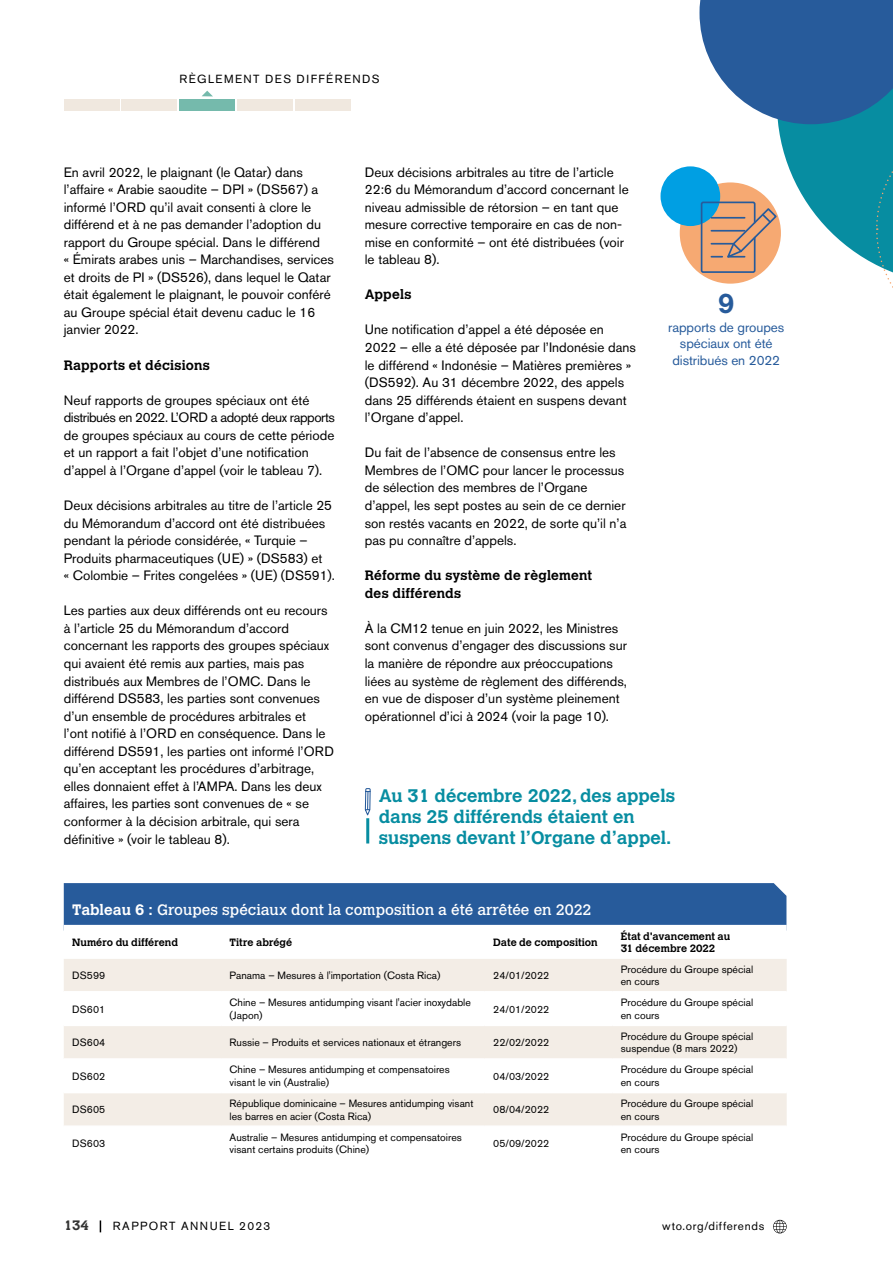
<style>
.page{position:relative;width:893px;height:1263px;background:#fff}
.page>*{position:absolute;margin:0;border:0;box-sizing:border-box;transform-origin:0 0}
.t1{font:700 27px "Calvert MT Std";color:#275b9b}
.t2{font:700 18px/21px "Calvert MT Std";color:#078da1}
.t3{font:15px "Calvert MT Std";color:#fff}
.t4{font:13.5px/17.5px "Akzidenz Grotesk BE";color:#000}
.t5{font:700 13.5px/17.5px "Calvert MT Std";letter-spacing:.015em;color:#000}
.t6{font:13.5px/16.5px "Akzidenz Grotesk BE";letter-spacing:-.005em;color:#275b9b;text-align:center}
.t7{font:700 13.5px "Calvert MT Std";color:#333332}
.t8{font:11.7px "Akzidenz Grotesk BE";letter-spacing:.12em;color:#000}
.t9{font:11.7px "Akzidenz Grotesk BE";letter-spacing:.055em;color:#000}
.t10{font:10.5px/12.6px "Akzidenz Grotesk BE";color:#000}
.t11{font:700 10.5px/12.6px "Calvert MT Std";color:#000}
.s1{font-weight:700}
</style>
<div class="page">
<hr style="left:366px;top:818px;width:3px;height:25px;background:#078da1">
<svg style="left:364px;top:788px;width:7px;height:28px"></svg>
<div style="left:680px;top:182px;width:101px;height:102px;background:#f6a972;border-radius:50%"></div>
<div style="left:660px;top:166px;width:60px;height:60px;background:#009fe3;border-radius:50%"></div>
<svg style="left:699px;top:0;width:194px;height:288px"></svg>
<div style="left:64px;top:883px;width:722px;height:42px;background:#275b9b"></div>
<svg style="left:64px;top:959px;width:723px;height:166px;fill:#f3ede6"></svg>
<hr style="left:64px;top:991px;width:157px;height:1px;background:#fff">
<hr style="left:221px;top:991px;width:264px;height:1px;background:#fff">
<hr style="left:485px;top:991px;width:127px;height:1px;background:#fff">
<hr style="left:612px;top:991px;width:175px;height:1px;background:#fff">
<hr style="left:64px;top:1024px;width:157px;height:2px;background:#fff">
<hr style="left:221px;top:1024px;width:264px;height:2px;background:#fff">
<hr style="left:485px;top:1024px;width:127px;height:2px;background:#fff">
<hr style="left:612px;top:1024px;width:175px;height:2px;background:#fff">
<hr style="left:64px;top:1058px;width:157px;height:2px;background:#fff">
<hr style="left:221px;top:1058px;width:264px;height:2px;background:#fff">
<hr style="left:485px;top:1058px;width:127px;height:2px;background:#fff">
<hr style="left:612px;top:1058px;width:175px;height:2px;background:#fff">
<hr style="left:64px;top:1092px;width:157px;height:1px;background:#fff">
<hr style="left:221px;top:1092px;width:264px;height:1px;background:#fff">
<hr style="left:485px;top:1092px;width:127px;height:1px;background:#fff">
<hr style="left:612px;top:1092px;width:175px;height:1px;background:#fff">
<svg style="left:773px;top:1220px;width:14px;height:13px"></svg>
<svg style="left:100px;top:1220px;width:1px;height:12px"></svg>
<div style="left:64px;top:99px;width:55px;height:12px;background:#f0e8df"></div>
<div style="left:122px;top:99px;width:55px;height:12px;background:#f0e8df"></div>
<div style="left:179px;top:99px;width:56px;height:12px;background:#75baac"></div>
<div style="left:237px;top:99px;width:56px;height:12px;background:#f0e8df"></div>
<div style="left:295px;top:99px;width:56px;height:12px;background:#f0e8df"></div>
<svg style="left:202px;top:91px;width:11px;height:5px"></svg>
<p class="t8" style="left:179px;top:72px;width:202px">RÈGLEMENT DES DIFFÉRENDS</p>
<p class="t4" style="left:64px;top:163px;width:272px">En avril 2022, le plaignant (le Qatar) dans l’affaire « Arabie saoudite – DPI » (DS567) a informé l’ORD qu’il avait consenti à clore le différend et à ne pas demander l’adoption du rapport du Groupe spécial. Dans le différend<br>« Émirats arabes unis – Marchandises, services et droits de PI » (DS526), dans lequel le Qatar était également le plaignant, le pouvoir conféré au Groupe spécial était devenu caduc le 16 janvier 2022.</p>
<p class="t5" style="left:64px;top:356px;width:148px">Rapports et décisions</p>
<p class="t4" style="left:64px;top:391px;width:273px">Neuf rapports de groupes spéciaux ont été distribués en 2022. L’ORD a adopté deux rapports de groupes spéciaux au cours de cette période et un rapport a fait l’objet d’une notification d’appel à l’Organe d’appel (voir le tableau 7).</p>
<p class="t4" style="left:64px;top:496px;width:273px">Deux décisions arbitrales au titre de l’article 25 du Mémorandum d’accord ont été distribuées pendant la période considérée, « Turquie – Produits pharmaceutiques (UE) » (DS583) et<br>« Colombie – Frites congelées » (UE) (DS591).</p>
<p class="t4" style="left:64px;top:602px;width:272px">Les parties aux deux différends ont eu recours à l’article 25 du Mémorandum d’accord concernant les rapports des groupes spéciaux qui avaient été remis aux parties, mais pas distribués aux Membres de l’OMC. Dans le différend DS583, les parties sont convenues d’un ensemble de procédures arbitrales et<br>l’ont notifié à l’ORD en conséquence. Dans le différend DS591, les parties ont informé l’ORD qu’en acceptant les procédures d’arbitrage, elles donnaient effet à l’AMPA. Dans les deux affaires, les parties sont convenues de « se conformer à la décision arbitrale, qui sera définitive » (voir le tableau 8).</p>
<p class="t4" style="left:365px;top:163px;width:265px">Deux décisions arbitrales au titre de l’article 22:6 du Mémorandum d’accord concernant le niveau admissible de rétorsion – en tant que mesure corrective temporaire en cas de non&shy;mise en conformité – ont été distribuées (voir le tableau 8).</p>
<p class="t5" style="left:365px;top:286px;width:48px">Appels</p>
<p class="t4" style="left:365px;top:321px;width:273px">Une notification d’appel a été déposée en 2022 – elle a été déposée par l’Indonésie dans le différend « Indonésie – Matières premières » (DS592). Au 31 décembre 2022, des appels dans 25 différends étaient en suspens devant l’Organe d’appel.</p>
<p class="t4" style="left:365px;top:444px;width:263px">Du fait de l’absence de consensus entre les Membres de l’OMC pour lancer le processus de sélection des membres de l’Organe d’appel, les sept postes au sein de ce dernier son restés vacants en 2022, de sorte qu’il n’a pas pu connaître d’appels.</p>
<p class="t5" style="left:365px;top:566px;width:229px">Réforme du système de règlement des différends</p>
<p class="t4" style="left:365px;top:619px;width:264px">À la CM12 tenue en juin 2022, les Ministres sont convenus d’engager des discussions sur la manière de répondre aux préoccupations liées au système de règlement des différends, en vue de disposer d’un système pleinement opérationnel d’ici à 2024 (voir la page 10).</p>
<h1 class="t1" style="left:718px;top:286px;width:18px">9</h1>
<p class="t6" style="left:668px;top:319px;width:118px">rapports de groupes spéciaux ont été distribués en 2022</p>
<h2 class="t2" style="left:379px;top:784px;width:298px">Au 31 décembre 2022, des appels dans 25 différends étaient en suspens devant l’Organe d’appel.</h2>
<p class="t3" style="left:72px;top:901px;width:521px"><span class="s1">Tableau 6 :</span> Groupes spéciaux dont la composition a été arrêtée en 2022</p>
<p class="t11" style="left:72px;top:936px;width:107px">Numéro du différend</p>
<p class="t11" style="left:230px;top:936px;width:64px">Titre abrégé</p>
<p class="t11" style="left:493px;top:936px;width:106px">Date de composition</p>
<p class="t11" style="left:621px;top:929px;width:111px">État d'avancement au<br>31 décembre 2022</p>
<p class="t10" style="left:72px;top:969px;width:35px">DS599</p>
<p class="t10" style="left:230px;top:969px;width:212px">Panama – Mesures à l'importation (Costa Rica)</p>
<p class="t10" style="left:493px;top:969px;width:57px">24/01/2022</p>
<p class="t10" style="left:621px;top:962px;width:134px">Procédure du Groupe spécial en cours</p>
<p class="t10" style="left:72px;top:1002px;width:35px">DS601</p>
<p class="t10" style="left:230px;top:996px;width:243px">Chine – Mesures antidumping visant l'acier inoxydable (Japon)</p>
<p class="t10" style="left:493px;top:1002px;width:57px">24/01/2022</p>
<p class="t10" style="left:621px;top:996px;width:134px">Procédure du Groupe spécial en cours</p>
<p class="t10" style="left:72px;top:1036px;width:35px">DS604</p>
<p class="t10" style="left:230px;top:1036px;width:233px">Russie – Produits et services nationaux et étrangers</p>
<p class="t10" style="left:493px;top:1036px;width:57px">22/02/2022</p>
<p class="t10" style="left:621px;top:1030px;width:134px">Procédure du Groupe spécial suspendue (8 mars 2022)</p>
<p class="t10" style="left:72px;top:1070px;width:35px">DS602</p>
<p class="t10" style="left:230px;top:1063px;width:222px">Chine – Mesures antidumping et compensatoires visant le vin (Australie)</p>
<p class="t10" style="left:493px;top:1070px;width:57px">04/03/2022</p>
<p class="t10" style="left:621px;top:1063px;width:134px">Procédure du Groupe spécial en cours</p>
<p class="t10" style="left:72px;top:1103px;width:35px">DS605</p>
<p class="t10" style="left:230px;top:1097px;width:245px">République dominicaine – Mesures antidumping visant les barres en acier (Costa Rica)</p>
<p class="t10" style="left:493px;top:1103px;width:57px">08/04/2022</p>
<p class="t10" style="left:621px;top:1097px;width:134px">Procédure du Groupe spécial en cours</p>
<p class="t10" style="left:72px;top:1137px;width:35px">DS603</p>
<p class="t10" style="left:230px;top:1130px;width:234px">Australie – Mesures antidumping et compensatoires visant certains produits (Chine)</p>
<p class="t10" style="left:493px;top:1137px;width:57px">05/09/2022</p>
<p class="t10" style="left:621px;top:1130px;width:134px">Procédure du Groupe spécial en cours</p>
<p class="t7" style="left:64px;top:1216px;width:26px">134</p>
<p class="t8" style="left:113px;top:1218px;width:159px">RAPPORT ANNUEL 2023</p>
<p class="t9" style="left:662px;top:1218px;width:104px">wto.org/differends</p>
</div>
